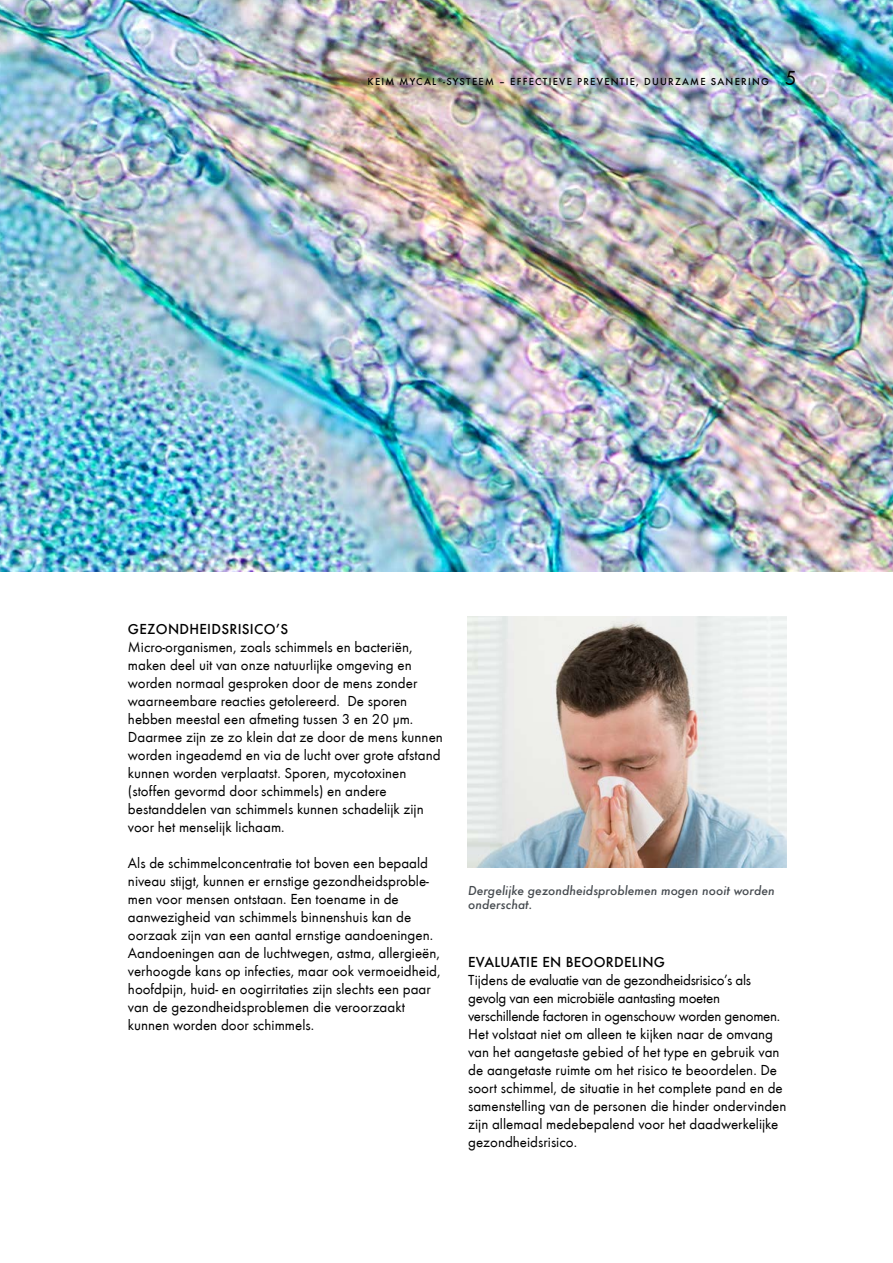
<style>
.page{position:relative;width:893px;height:1263px;background:#fff}
.page>*{position:absolute;margin:0;border:0;box-sizing:border-box;transform-origin:0 0}
.t1{font:15px/18px "Futura T";color:#000}
.t2{font:15px/18px "Futura T";letter-spacing:-.02em;color:#000}
.t3{font:500 15px "Futura T";letter-spacing:.02em;color:#000}
.t4{font:italic 500 12px/14.4px "Futura";color:#454a4f}
.t5{font:500 10.5px "Futura T";letter-spacing:.12em;color:#000}
.s1{font-weight:400;font-size:21px}
</style>
<div class="page">
<img style="left:0;top:0;width:893px;height:571px">
<img style="left:468px;top:616px;width:319px;height:252px">
<p class="t5" style="left:368px;top:75px;width:431px">KEIM MYCAL<sup>®</sup>-SYSTEEM – EFFECTIEVE PREVENTIE, DUURZAME SANERING <span class="s1">5</span></p>
<p class="t3" style="left:128px;top:620px;width:162px">GEZONDHEIDSRISICO’S</p>
<p class="t1" style="left:128px;top:638px;width:291px">Micro-organismen, zoals schimmels en bacteriën, maken deel uit van onze natuurlijke omgeving en worden normaal gesproken door de mens zonder waarneembare reacties getolereerd. De sporen hebben meestal een afmeting tussen 3 en 20 µm.</p>
<p class="t1" style="left:128px;top:728px;width:316px">Daarmee zijn ze zo klein dat ze door de mens kunnen worden ingeademd en via de lucht over grote afstand kunnen worden verplaatst. Sporen, mycotoxinen (stoffen gevormd door schimmels) en andere bestanddelen van schimmels kunnen schadelijk zijn voor het menselijk lichaam.</p>
<p class="t1" style="left:128px;top:854px;width:314px">Als de schimmelconcentratie tot boven een bepaald niveau stijgt, kunnen er ernstige gezondheidsproble&shy;men voor mensen ontstaan. Een toename in de aanwezigheid van schimmels binnenshuis kan de oorzaak zijn van een aantal ernstige aandoeningen.<br>Aandoeningen aan de luchtwegen, astma, allergieën, verhoogde kans op infecties, maar ook vermoeidheid, hoofdpijn, huid- en oogirritaties zijn slechts een paar van de gezondheidsproblemen die veroorzaakt kunnen worden door schimmels.</p>
<p class="t4" style="left:468px;top:883px;width:308px">Dergelijke gezondheidsproblemen mogen nooit worden onderschat.</p>
<p class="t3" style="left:468px;top:953px;width:198px">EVALUATIE EN BEOORDELING</p>
<p class="t2" style="left:468px;top:971px;width:314px">Tijdens de evaluatie van de gezondheidsrisico’s als gevolg van een microbiële aantasting moeten verschillende factoren in ogenschouw worden genomen.</p>
<p class="t1" style="left:468px;top:1025px;width:320px">Het volstaat niet om alleen te kijken naar de omvang van het aangetaste gebied of het type en gebruik van de aangetaste ruimte om het risico te beoordelen. De soort schimmel, de situatie in het complete pand en de samenstelling van de personen die hinder ondervinden zijn allemaal medebepalend voor het daadwerkelijke gezondheidsrisico.</p>
</div>
